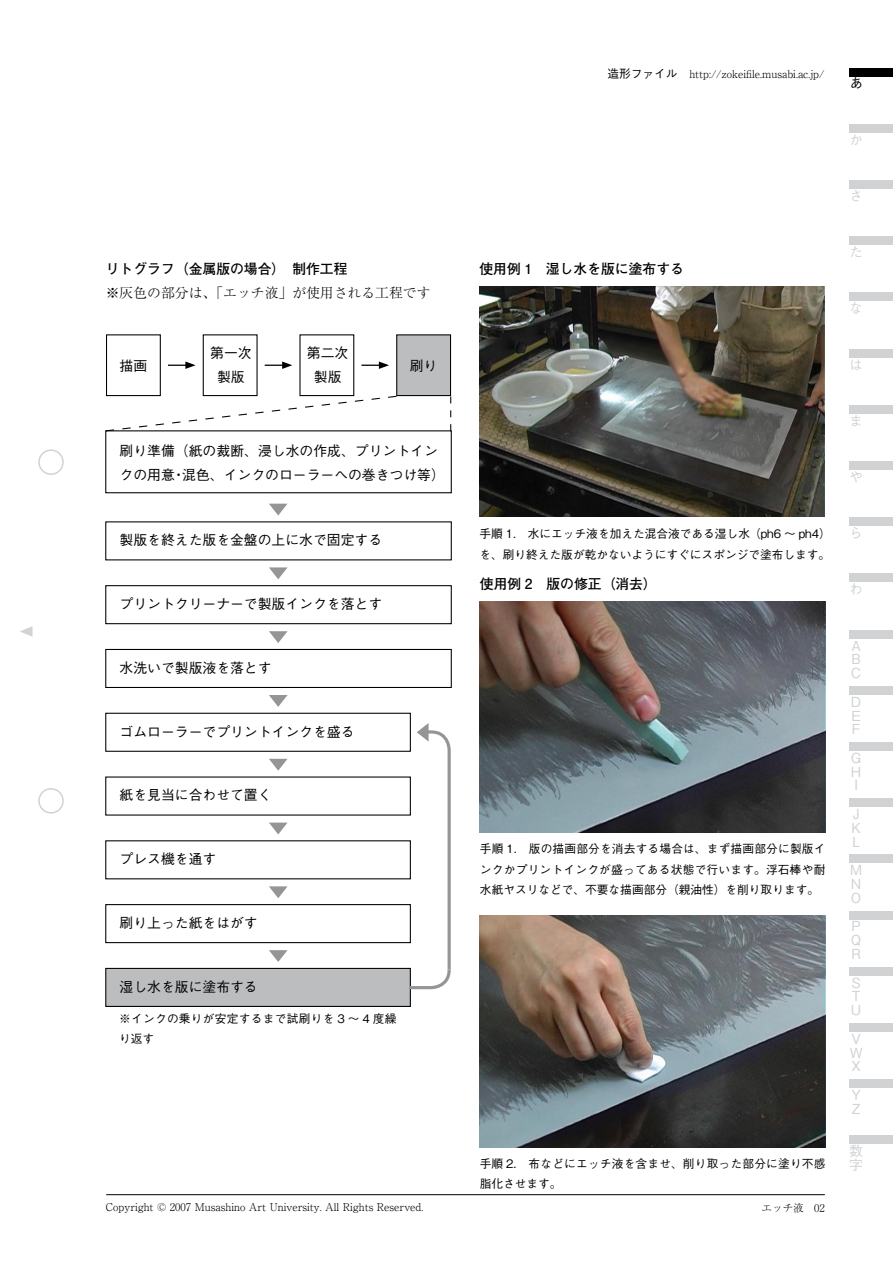
<style>
.page{position:relative;width:893px;height:1263px;background:#fff}
.page>*{position:absolute;margin:0;border:0;box-sizing:border-box;transform-origin:0 0}
.t1{font:500 13.8px/24.2px "Gothic BBB Pro";color:#000;text-align:center}
.t2{font:700 13.8px "Futo Go B101 Pro";color:#000}
.t3{font:500 13.8px/13.8px "Gothic BBB Pro";color:#d1d2d4;text-align:justify}
.t4{font:300 13.8px "Ryumin Pro";color:#000}
.t5{font:500 11.7px/20.4px "Gothic BBB Pro";color:#000}
.t6{font:500 11.7px/20.4px "Gothic BBB Pro";letter-spacing:.025em;color:#000}
.t7{font:300 10.65px "Ryumin Pro";color:#000}
.s1{font-family:"Gothic BBB Pro";font-weight:500;font-size:11.7px}
</style>
<div class="page">
<div style="left:38px;top:449px;width:26px;height:26px;border:2px solid #d1d2d4;border-radius:50%"></div>
<div style="left:38px;top:788px;width:26px;height:25px;border:2px solid #d1d2d4;border-radius:50%"></div>
<svg style="left:20px;top:626px;width:13px;height:11px"></svg>
<div style="left:849px;top:1135px;width:44px;height:9px;background:#d1d2d4"></div>
<div style="left:849px;top:1079px;width:44px;height:9px;background:#d1d2d4"></div>
<div style="left:849px;top:1023px;width:44px;height:8px;background:#d1d2d4"></div>
<div style="left:849px;top:967px;width:44px;height:8px;background:#d1d2d4"></div>
<div style="left:849px;top:911px;width:44px;height:8px;background:#d1d2d4"></div>
<div style="left:849px;top:854px;width:44px;height:9px;background:#d1d2d4"></div>
<div style="left:849px;top:798px;width:44px;height:9px;background:#d1d2d4"></div>
<div style="left:849px;top:742px;width:44px;height:9px;background:#d1d2d4"></div>
<div style="left:849px;top:686px;width:44px;height:9px;background:#d1d2d4"></div>
<div style="left:849px;top:630px;width:44px;height:8px;background:#d1d2d4"></div>
<div style="left:849px;top:574px;width:44px;height:8px;background:#d1d2d4"></div>
<div style="left:849px;top:517px;width:44px;height:9px;background:#d1d2d4"></div>
<div style="left:849px;top:461px;width:44px;height:9px;background:#d1d2d4"></div>
<div style="left:849px;top:405px;width:44px;height:9px;background:#d1d2d4"></div>
<div style="left:849px;top:293px;width:44px;height:8px;background:#d1d2d4"></div>
<div style="left:849px;top:237px;width:44px;height:8px;background:#d1d2d4"></div>
<div style="left:849px;top:124px;width:44px;height:9px;background:#d1d2d4"></div>
<hr style="left:106px;top:1194px;width:719px;height:1px;background:#000">
<div style="left:106px;top:968px;width:304px;height:38px;background:#bbbdbf"></div>
<div style="left:105px;top:968px;width:306px;height:39px;border:1px solid #000"></div>
<div style="left:849px;top:180px;width:44px;height:9px;background:#d1d2d4"></div>
<img style="left:480px;top:601px;width:345px;height:232px">
<img style="left:480px;top:916px;width:346px;height:231px">
<div style="left:849px;top:349px;width:44px;height:8px;background:#d1d2d4"></div>
<div style="left:849px;top:68px;width:44px;height:9px;background:#000"></div>
<img style="left:479px;top:286px;width:346px;height:231px">
<div style="left:105px;top:713px;width:306px;height:39px;border:1px solid #000"></div>
<div style="left:106px;top:334px;width:55px;height:62px;border:1px solid #000"></div>
<div style="left:203px;top:334px;width:55px;height:62px;border:1px solid #000"></div>
<div style="left:397px;top:335px;width:53px;height:61px;background:#bbbdbf"></div>
<div style="left:396px;top:334px;width:55px;height:62px;border:1px solid #000"></div>
<svg style="left:168px;top:361px;width:28px;height:8px"></svg>
<svg style="left:265px;top:361px;width:27px;height:8px"></svg>
<svg style="left:361px;top:361px;width:28px;height:8px"></svg>
<div style="left:105px;top:430px;width:347px;height:63px;border:1px solid #000"></div>
<div style="left:105px;top:585px;width:347px;height:39px;border:1px solid #000"></div>
<div style="left:105px;top:649px;width:347px;height:39px;border:1px solid #000"></div>
<svg style="left:269px;top:504px;width:18px;height:11px"></svg>
<svg style="left:269px;top:567px;width:19px;height:12px"></svg>
<svg style="left:269px;top:631px;width:19px;height:12px"></svg>
<svg style="left:269px;top:695px;width:19px;height:12px"></svg>
<svg style="left:269px;top:759px;width:19px;height:12px"></svg>
<svg style="left:269px;top:822px;width:19px;height:12px"></svg>
<svg style="left:269px;top:886px;width:19px;height:12px"></svg>
<svg style="left:269px;top:950px;width:19px;height:12px"></svg>
<svg style="left:105px;top:395px;width:293px;height:37px"></svg>
<svg style="left:450px;top:396px;width:1px;height:35px"></svg>
<svg style="left:406px;top:723px;width:45px;height:268px"></svg>
<div style="left:105px;top:904px;width:306px;height:39px;border:1px solid #000"></div>
<p class="t2" style="left:106px;top:258px;width:243px">リトグラフ（金属版の場合）　制作工程</p>
<p class="t4" style="left:106px;top:282px;width:326px">※灰色の部分は、「エッチ液」が使用される工程です</p>
<p class="t1" style="left:120px;top:352px;width:29px">描画</p>
<p class="t1" style="left:210px;top:339px;width:43px">第一次</p>
<p class="t1" style="left:217px;top:363px;width:29px">製版</p>
<p class="t1" style="left:307px;top:339px;width:43px">第二次製版</p>
<p class="t1" style="left:410px;top:352px;width:29px">刷り</p>
<p class="t1" style="left:182px;top:437px;width:264px;text-align:left;text-indent:-63px">刷り準備（紙の裁断、浸し水の作成、プリントイン混色、インクのローラーへの巻きつけ等(</p>
<p class="t1" style="left:120px;top:461px;width:57px">クの用意</p>
<p class="t1" style="left:172px;top:461px;width:15px">・</p>
<p class="t1" style="left:120px;top:526px;width:264px">製版を終えた版を金盤の上に水で固定する</p>
<p class="t1" style="left:120px;top:590px;width:264px">プリントクリーナーで製版インクを落とす</p>
<p class="t1" style="left:120px;top:654px;width:154px">水洗いで製版液を落とす</p>
<p class="t1" style="left:120px;top:718px;width:236px">ゴムローラーでプリントインクを盛る</p>
<p class="t1" style="left:120px;top:781px;width:154px">紙を見当に合わせて置く</p>
<p class="t1" style="left:120px;top:845px;width:98px">プレス機を通す</p>
<p class="t1" style="left:120px;top:909px;width:140px">刷り上った紙をはがす</p>
<p class="t1" style="left:120px;top:973px;width:140px">湿し水を版に塗布する</p>
<p class="t6" style="left:119px;top:1007px;width:279px">※インクの乗りが安定するまで試刷りを 3 ～ 4 度繰り返す</p>
<p class="t7" style="left:106px;top:1199px;width:319px">Copyright © 2007 Musashino Art University. All Rights Reserved.</p>
<p class="t7" style="left:607px;top:66px;width:218px"><span class="s1">造形ファイル　</span>http://zokeifile.musabi.ac j p. /</p>
<p class="t2" style="left:479px;top:258px;width:206px">使用例 　1 湿し水を版に塗布する</p>
<p class="t5" style="left:479px;top:522px;width:353px">手順 1.　水にエッチ液を加えた混合液である湿し水（ph6 ～ ph4(を、刷り終えた版が乾かないようにすぐにスポンジで塗布します。</p>
<p class="t2" style="left:480px;top:573px;width:178px">使用例 　2 版の修正（消去(</p>
<p class="t5" style="left:480px;top:837px;width:347px;text-align:justify">手順 1.　版の描画部分を消去する場合は、まず描画部分に製版インクかプリントインクが盛ってある状態で行います。浮石棒や耐水紙ヤスリなどで、不要な描画部分（親油性）を削り取ります。</p>
<p class="t5" style="left:480px;top:1152px;width:347px">手順 2.　布などにエッチ液を含ませ、削り取った部分に塗り不感脂化させます。</p>
<p class="t7" style="left:761px;top:1199px;width:44px">エッチ液</p>
<p class="t7" style="left:814px;top:1199px;width:12px">02</p>
<p class="t1" style="left:850px;top:69px;width:13px">あ</p>
<p class="t3" style="left:849px;top:131px;width:14px">か</p>
<p class="t3" style="left:849px;top:187px;width:12px">さ</p>
<p class="t3" style="left:849px;top:244px;width:14px">た</p>
<p class="t3" style="left:849px;top:300px;width:14px">な</p>
<p class="t3" style="left:849px;top:356px;width:14px">は</p>
<p class="t3" style="left:849px;top:412px;width:13px">ま</p>
<p class="t3" style="left:849px;top:468px;width:14px">や</p>
<p class="t3" style="left:849px;top:524px;width:13px">ら</p>
<p class="t3" style="left:849px;top:580px;width:14px">わ</p>
<p class="t3" style="left:851px;top:637px;width:12px">A B C</p>
<p class="t3" style="left:851px;top:693px;width:12px">D E F</p>
<p class="t3" style="left:851px;top:749px;width:12px">G H I</p>
<p class="t3" style="left:851px;top:805px;width:11px">J K L</p>
<p class="t3" style="left:850px;top:861px;width:14px">M N O</p>
<p class="t3" style="left:851px;top:918px;width:12px">P Q R</p>
<p class="t3" style="left:851px;top:974px;width:12px">S T U</p>
<p class="t3" style="left:850px;top:1030px;width:15px;text-align:left">V<br>W<br>X</p>
<p class="t3" style="left:851px;top:1086px;width:11px">Y<br>Z</p>
<p class="t3" style="left:849px;top:1142px;width:15px">数字</p>
</div>
